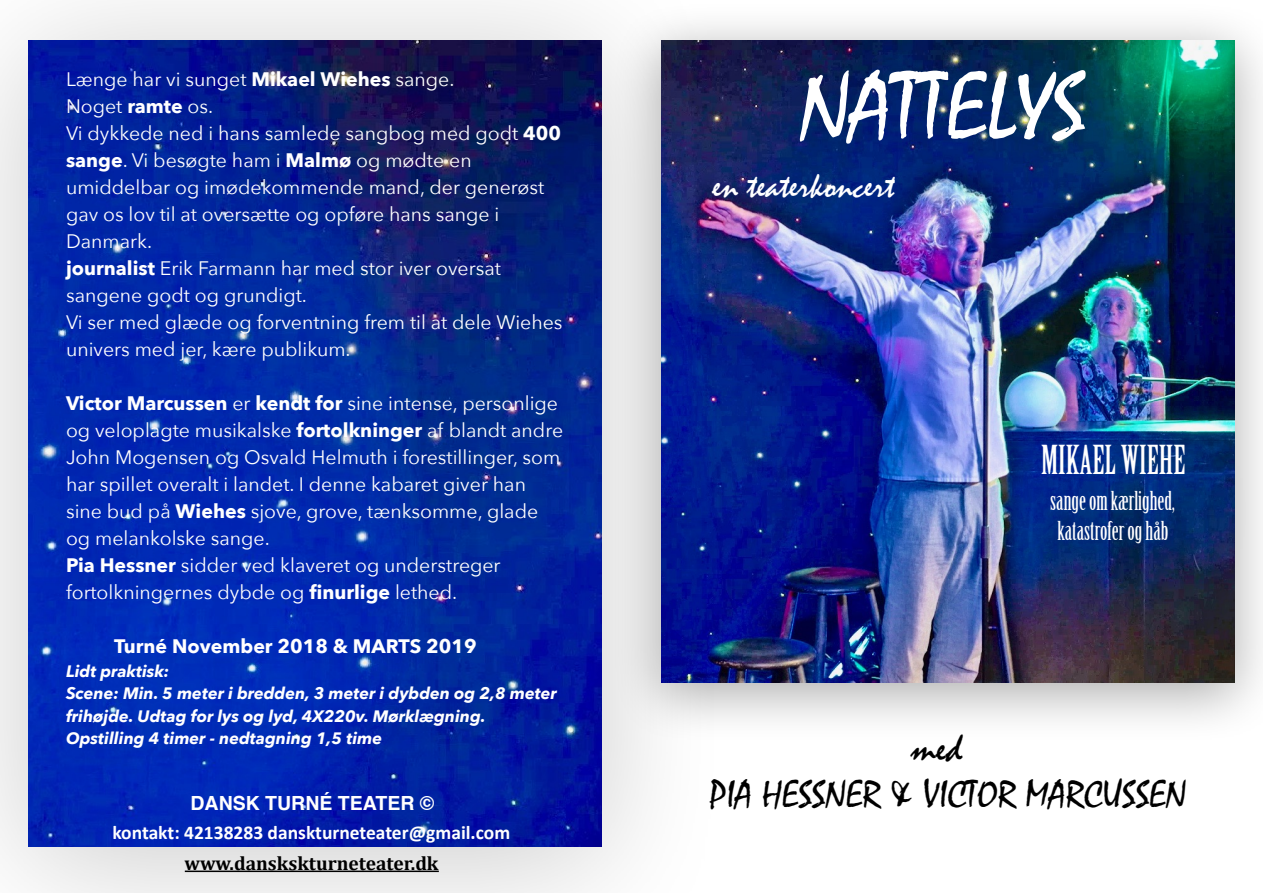
<style>
.page{position:relative;width:1263px;height:893px;background:#fff}
.page>*{position:absolute;margin:0;border:0;box-sizing:border-box;transform-origin:0 0}
.t1{font:96px "Mistral";color:#fff}
.t2{font:40.5px "Mistral";color:#000}
.t3{font:39px "Mistral";color:#000}
.t4{font:39px "Birch Std";color:#fff}
.t5{font:36px "Mistral";color:#fff}
.t6{font:25.5px/30px "Birch Std";color:#fff}
.t7{font:19.5px/27px "Avenir Next";color:#fff}
.t8{font:700 19.5px "Calibri";color:#fff}
.t9{font:700 19.5px "Avenir Next";color:#fff}
.t10{font:700 19.5px "Cambria";color:#000}
.t11{font:700 19.5px "Helvetica";color:#fff}
.t12{font:italic 700 16.5px/22.5px "Avenir Next";color:#fff}
.s1{font-weight:700}
</style>
<div class="page">
<img style="left:730px;top:24px;width:531px;height:697px">
<img style="left:730px;top:41px;width:504px;height:641px">
<img style="left:0;top:4px;width:730px;height:889px">
<img style="left:28px;top:828px;width:574px;height:18px">
<img style="left:928px;top:369px;width:333px;height:352px">
<img style="left:24px;top:39px;width:581px;height:789px">
<hr style="left:185px;top:871px;width:254px;height:1px;background:#000">
<p class="t7" style="left:66px;top:64px;width:498px">Længe har vi sunget <span class="s1">Mikael Wiehes</span> sange.<br>Noget <span class="s1">ramte</span> os.<br>Vi dykkede ned i hans samlede sangbog med godt <span class="s1">400 sange</span>. Vi besøgte ham i <span class="s1">Malmø</span> og mødte en umiddelbar og imødekommende mand, der generøst gav os lov til at oversætte og opføre hans sange i Danmark.<br><span class="s1">journalist</span> Erik Farmann har med stor iver oversat sangene godt og grundigt.<br>Vi ser med glæde og forventning frem til at dele Wiehes univers med jer, kære publikum.</p>
<p class="t7" style="left:66px;top:388px;width:499px"><span class="s1">Victor Marcussen</span> er <span class="s1">kendt for</span> sine intense, personlige og veloplagte musikalske <span class="s1">fortolkninger</span> af blandt andre John Mogensen og Osvald Helmuth i forestillinger, som har spillet overalt i landet. I denne kabaret giver han sine bud på <span class="s1">Wiehes</span> sjove, grove, tænksomme, glade og melankolske sange.<br><span class="s1">Pia Hessner</span> sidder ved klaveret og understreger fortolkningernes dybde og <span class="s1">Þnurlige</span> lethed.</p>
<p class="t9" style="left:114px;top:629px;width:364px">Turné November 2018 &amp; MARTS 2019</p>
<p class="t12" style="left:66px;top:659px;width:492px">Lidt praktisk:<br>Scene: Min. 5 meter i bredden, 3 meter i dybden og 2,8 meter frihøjde. Udtag for lys og lyd, 4X220v. Mørklægning.<br>Opstilling 4 timer - nedtagning 1,5 time</p>
<p class="t11" style="left:190px;top:787px;width:245px">DANSK TURNÉ TEATER ©</p>
<p class="t8" style="left:112px;top:820px;width:399px">kontakt: 42138283 danskturneteater@gmail.com</p>
<p class="t10" style="left:185px;top:850px;width:255px">www.danskskturneteater.dk</p>
<h1 class="t1" style="left:800px;top:54px;width:287px">NATTELYS</h1>
<h3 class="t5" style="left:712px;top:165px;width:183px">en teaterkoncert</h3>
<h3 class="t4" style="left:1041px;top:438px;width:146px">MIKAEL WIEHE</h3>
<h3 class="t6" style="left:1050px;top:486px;width:126px">sange om kærlighed, katastrofer og håb</h3>
<h2 class="t2" style="left:911px;top:725px;width:53px">med</h2>
<h3 class="t3" style="left:710px;top:773px;width:478px">PIA HESSNER &amp; VICTOR MARCUSSEN</h3>
</div>
